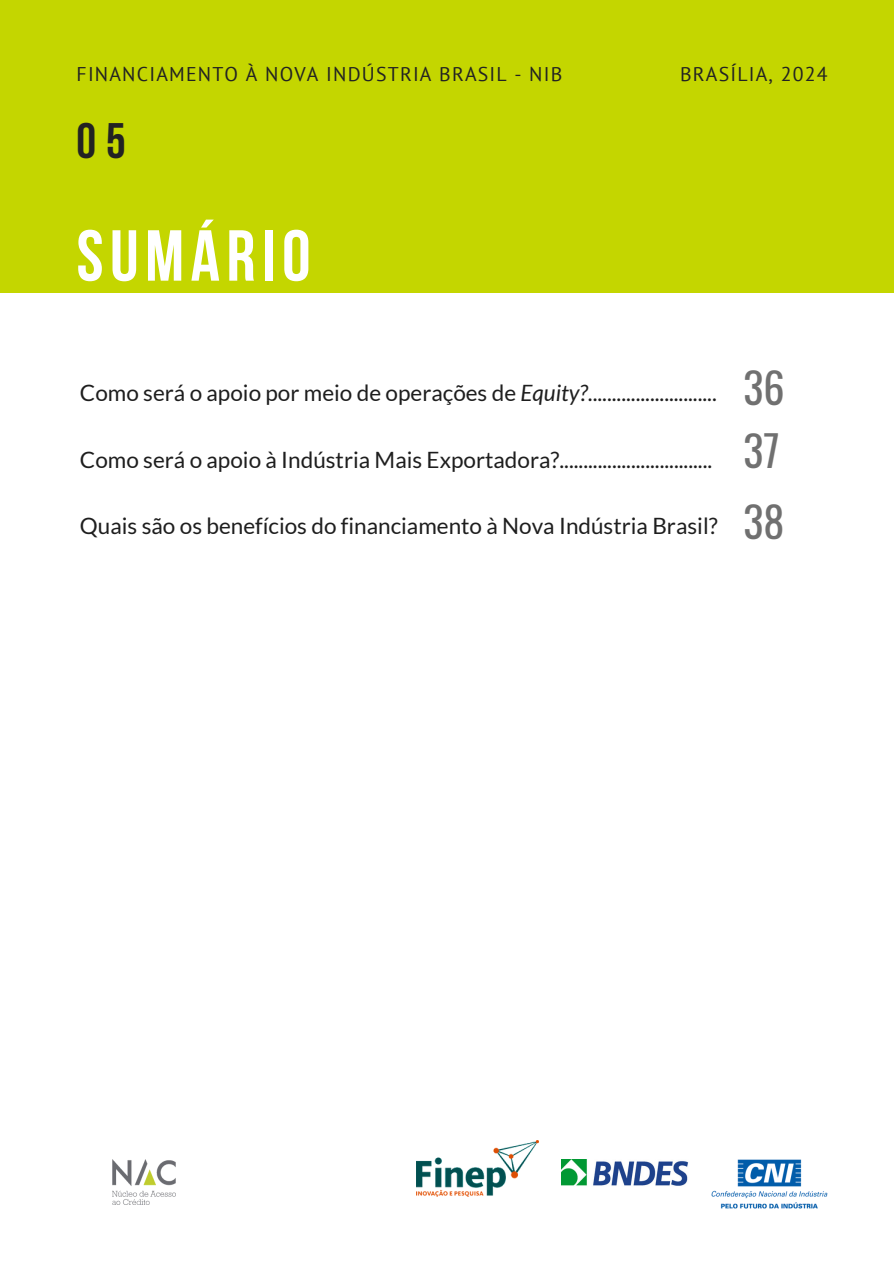
<style>
.page{position:relative;width:894px;height:1264px;background:#fff}
.page>*{position:absolute;margin:0;border:0;box-sizing:border-box;transform-origin:0 0}
.t1{font:700 72px "Bebas Neue";letter-spacing:.09em;color:#fff}
.t2{font:700 49.65px "Bebas Neue";color:#222}
.t3{font:22.5px "Lato";color:#1e1e1e}
.t4{font:19.8px "PT Sans";letter-spacing:.06em;color:#222}
.s1{font-style:italic}
.s2{font-family:"Oswald";font-size:42px;color:#707070}
</style>
<div class="page">
<div style="left:0;top:0;width:893px;height:292px;background:#c4d600"></div>
<img style="left:113px;top:1159px;width:63px;height:45px">
<img style="left:711px;top:1159px;width:116px;height:49px">
<img style="left:561px;top:1159px;width:127px;height:27px">
<img style="left:416px;top:1140px;width:122px;height:56px">
<p class="t4" style="left:77px;top:61px;width:487px">FINANCIAMENTO À NOVA INDÚSTRIA BRASIL - NIB</p>
<p class="t4" style="left:680px;top:61px;width:149px">BRASÍLIA, 2024</p>
<h2 class="t2" style="left:76px;top:120px;width:51px">05</h2>
<h1 class="t1" style="left:77px;top:227px;width:235px">SUMÁRIO</h1>
<p class="t3" style="left:80px;top:378px;width:706px">Como será o apoio por meio de operações de <span class="s1">Equity?</span>........................... <span class="s2">36</span></p>
<p class="t3" style="left:80px;top:445px;width:701px">Como será o apoio à Indústria Mais Exportadora?................................ <span class="s2">37</span></p>
<p class="t3" style="left:80px;top:512px;width:705px">Quais são os benefícios do financiamento à Nova Indústria Brasil? <span class="s2">38</span></p>
</div>
